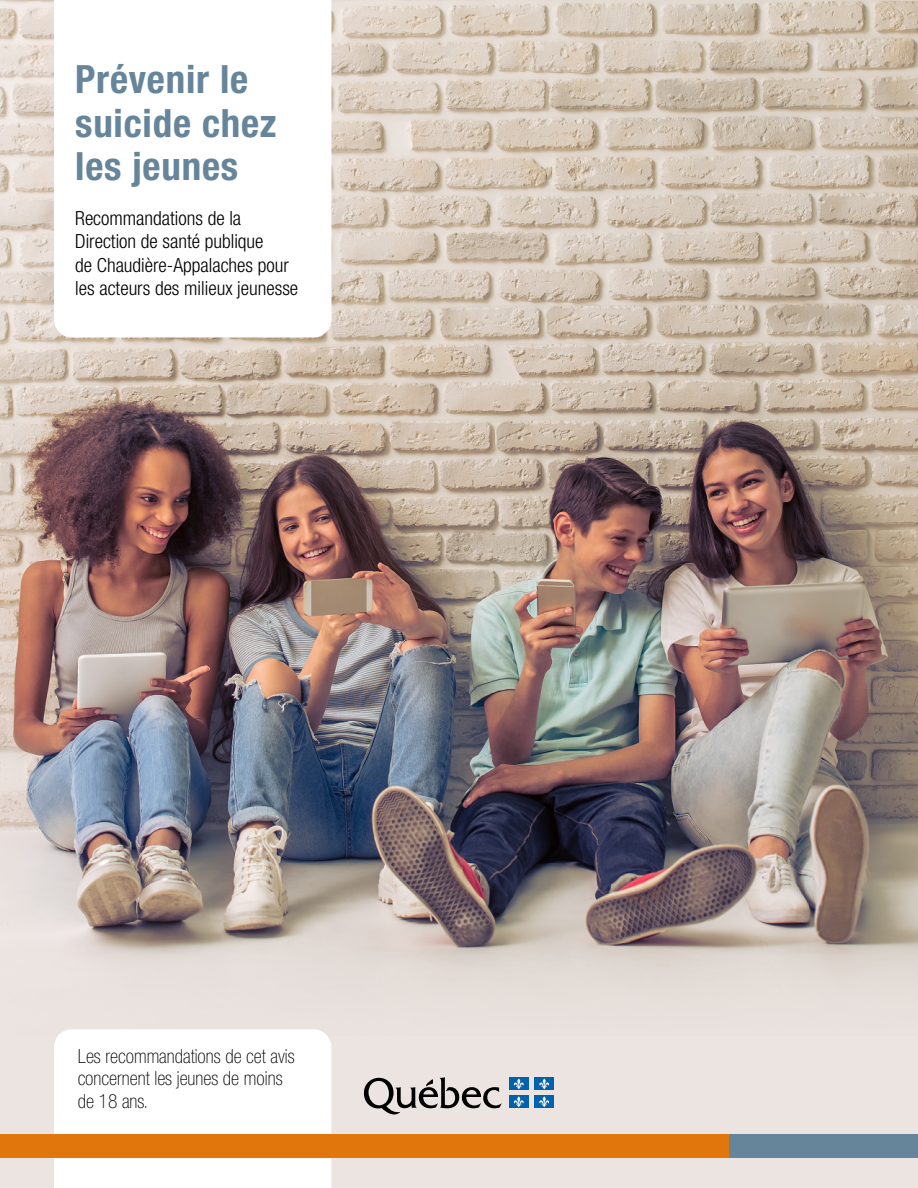
<style>
.page{position:relative;width:918px;height:1188px;background:#fff}
.page>*{position:absolute;margin:0;border:0;box-sizing:border-box;transform-origin:0 0}
.t1{font:700 condensed 39px/43.5px "Helvetica Neue LT Std";letter-spacing:.02em;color:#67859a}
.t2{font:300 condensed 19.5px/23.4px "Helvetica Neue LT Std";color:#000}
.t3{font:100 condensed 19.5px/22.5px "Helvetica Neue LT Std";color:#000}
</style>
<div class="page">
<div style="left:0;top:785px;width:918px;height:403px;background:#ece4e1"></div>
<svg style="left:364px;top:1077px;width:138px;height:38px"></svg>
<div style="left:509px;top:1078px;width:20px;height:12px;background:#0061ad"></div>
<svg style="left:514px;top:1078px;width:10px;height:11px"></svg>
<div style="left:534px;top:1078px;width:20px;height:12px;background:#0061ad"></div>
<svg style="left:539px;top:1078px;width:10px;height:11px"></svg>
<div style="left:509px;top:1096px;width:20px;height:12px;background:#0061ad"></div>
<svg style="left:514px;top:1096px;width:10px;height:11px"></svg>
<div style="left:534px;top:1096px;width:20px;height:12px;background:#0061ad"></div>
<svg style="left:539px;top:1096px;width:10px;height:11px"></svg>
<img style="left:0;top:0;width:918px;height:991px">
<svg style="left:54px;top:0;width:277px;height:337px"></svg>
<div style="left:54px;top:1029px;width:277px;height:159px;background:#fff"></div>
<div style="left:0;top:1134px;width:730px;height:24px;background:#e0760c"></div>
<div style="left:730px;top:1134px;width:188px;height:24px;background:#67859a"></div>
<h1 class="t1" style="left:75px;top:57px;width:203px">Prévenir le suicide chez les jeunes</h1>
<p class="t2" style="left:75px;top:206px;width:224px">Recommandations de la<br>Direction de santé publique<br>de Chaudière-Appalaches pour les acteurs des milieux jeunesse</p>
<p class="t3" style="left:78px;top:1044px;width:218px">Les recommandations de cet avis concernent les jeunes de moins de 18 ans.</p>
</div>
